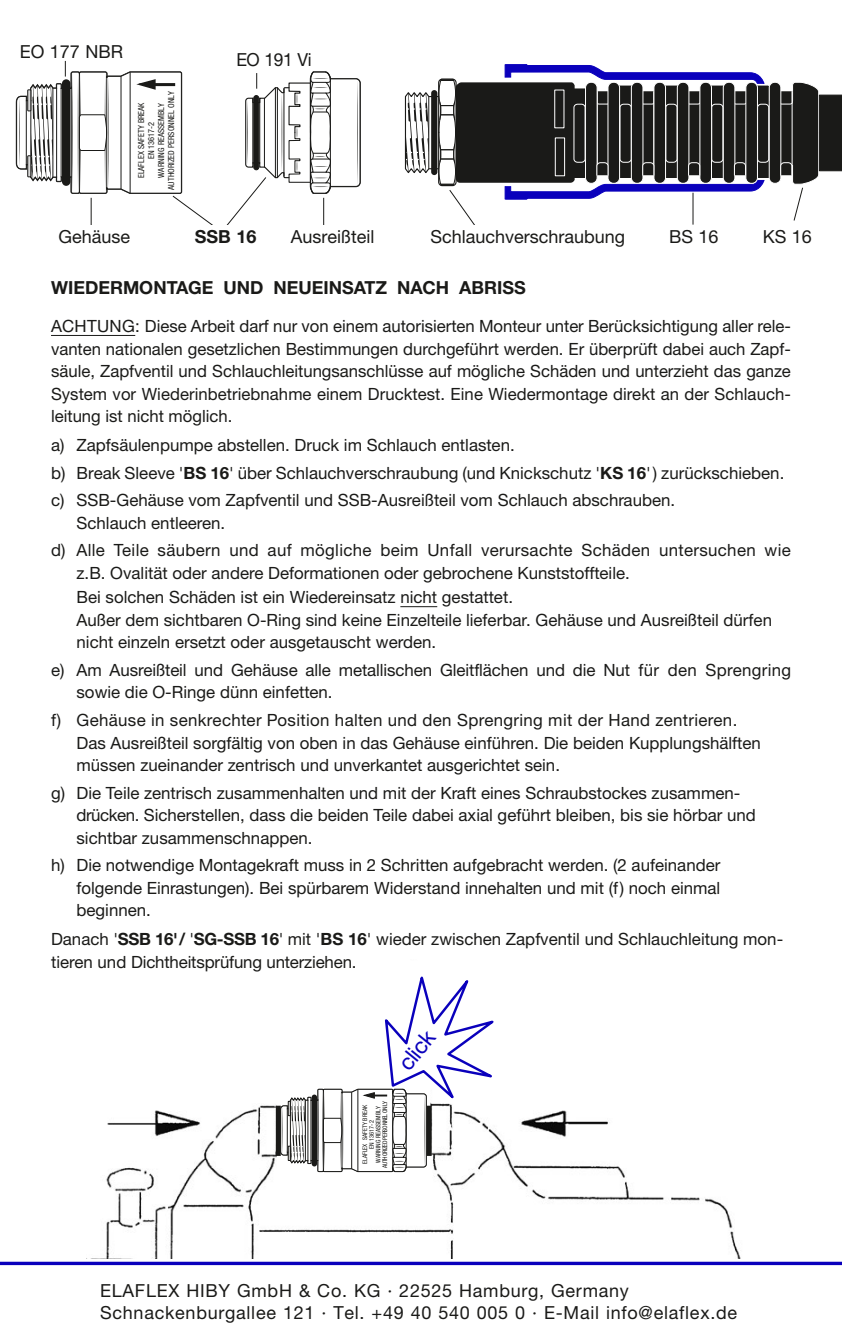
<style>
.page{position:relative;width:842px;height:1340px;background:#fff}
.page>*{position:absolute;margin:0;border:0;box-sizing:border-box;transform-origin:0 0}
.t1{font:22.5px "Helvetica Neue LTW1 G";color:#0a00bc}
.t2{font:18px "Helvetica Neue LTW1 G";letter-spacing:.04em;color:#1a1a18}
.Überschrift{font:700 18px "Helvetica Neue LTW1 G";color:#1a1a18}
.t3{font:18px "Helvetica Neue LTW1 G";color:#1a1a18}
.Fließ-8pt{font:16.88px/22.5px "Helvetica Neue LTW1 G";color:#1a1a18}
.Fließ-8pt-2{font:16.88px/22.5px "Helvetica Neue LTW1 G";letter-spacing:.02em;color:#1a1a18}
.t4{font:condensed 8.33px/9.9px "Helvetica Neue LTW1 G";color:#1a1a18;text-align:center}
.t5{font:condensed 6.3px/6.8px "Helvetica Neue LTW1 G";letter-spacing:-.05em;color:#1a1a18;text-align:center}
.t6{font:condensed 6.3px/6.8px "Helvetica Neue LTW1 G";color:#1a1a18;text-align:center}
.s1{font-weight:700}
</style>
<div class="page">
<div style="left:751px;top:86px;width:17px;height:20px;background:#1a1a18"></div>
<div style="left:752px;top:160px;width:17px;height:17px;background:#1a1a18"></div>
<div style="left:752px;top:160px;width:18px;height:18px;border:1px solid #1a1a18"></div>
<div style="left:769px;top:82px;width:12px;height:101px;background:#1a1a18;border-radius:5px"></div>
<div style="left:769px;top:82px;width:12px;height:102px;border:1px solid #fff;border-radius:5px"></div>
<div style="left:757px;top:104px;width:12px;height:58px;background:#1a1a18;border-radius:3px"></div>
<div style="left:757px;top:104px;width:12px;height:59px;border:1px solid #fff;border-radius:3px"></div>
<img style="left:106px;top:1105px;width:635px;height:153px">
<svg style="left:277px;top:1155px;width:208px;height:41px"></svg>
<div style="left:276px;top:1105px;width:5px;height:50px;background:#1a1a18"></div>
<hr style="left:51px;top:335px;width:84px;height:1px;background:#1a1a18">
<hr style="left:400px;top:606px;width:37px;height:1px;background:#1a1a18">
<svg style="left:404px;top:64px;width:360px;height:160px"></svg>
<svg style="left:0;top:1261px;width:842px;height:4px;background:#372fc8"></svg>
<hr style="left:693px;top:193px;width:1px;height:32px;background:#1a1a18">
<svg style="left:779px;top:82px;width:63px;height:139px"></svg>
<svg style="left:280px;top:976px;width:227px;height:196px"></svg>
<svg style="left:16px;top:61px;width:345px;height:164px"></svg>
<p class="t2" style="left:20px;top:40px;width:105px">EO 177 NBR</p>
<p class="t4" style="left:136px;top:178px;width:77px;rotate:-90deg">ELAFLEX SAFETY BREAK<br>EN 13617-2</p>
<p class="t4" style="left:156px;top:190px;width:100px;rotate:-90deg">WARNING REASSEMBLY<br>AUTHORIZED PERSONNEL ONLY</p>
<p class="t2" style="left:236px;top:49px;width:77px">EO 191 Vi</p>
<p class="t3" style="left:59px;top:225px;width:73px">Gehäuse</p>
<p class="Überschrift" style="left:195px;top:225px;width:63px">SSB 16</p>
<p class="t3" style="left:291px;top:225px;width:85px">Ausreißteil</p>
<p class="t3" style="left:430px;top:225px;width:196px">Schlauchverschraubung</p>
<p class="t2" style="left:669px;top:225px;width:51px">BS 16</p>
<p class="t2" style="left:763px;top:225px;width:51px">KS 16</p>
<p class="Überschrift" style="left:51px;top:276px;width:476px">WIEDERMONTAGE UND NEUEINSATZ NACH ABRISS</p>
<p class="Fließ-8pt" style="left:51px;top:315px;width:741px;text-align:justify">ACHTUNG: Diese Arbeit darf nur von einem autorisierten Monteur unter Berücksichtigung aller rele&shy;vanten nationalen gesetzlichen Bestimmungen durchgeführt werden. Er überprüft dabei auch Zapf&shy;säule, Zapfventil und Schlauchleitungsanschlüsse auf mögliche Schäden und unterzieht das ganze System vor Wiederinbetriebnahme einem Drucktest. Eine Wiedermontage direkt an der Schlauch&shy;leitung ist nicht möglich.</p>
<p class="Fließ-8pt" style="left:51px;top:433px;width:465px">a) Zapfsäulenpumpe abstellen. Druck im Schlauch entlasten.</p>
<p class="Fließ-8pt" style="left:51px;top:461px;width:735px">b) Break Sleeve '<span class="s1">BS 16</span>' über Schlauchverschraubung (und Knickschutz '<span class="s1">KS 16</span>') zurückschieben.</p>
<p class="Fließ-8pt" style="left:77px;top:489px;width:600px;text-indent:-26px">c) SSB-Gehäuse vom Zapfventil und SSB-Ausreißteil vom Schlauch abschrauben.<br>Schlauch entleeren.</p>
<p class="Fließ-8pt-2" style="left:77px;top:539px;width:716px;text-indent:-26px">d) Alle Teile säubern und auf mögliche beim Unfall verursachte Schäden untersuchen wie z.B. Ovalität oder andere Deformationen oder gebrochene Kunststoffteile.</p>
<p class="Fließ-8pt" style="left:77px;top:586px;width:697px">Bei solchen Schäden ist ein Wiedereinsatz nicht gestattet.<br>Außer dem sichtbaren O-Ring sind keine Einzelteile lieferbar. Gehäuse und Ausreißteil dürfen nicht einzeln ersetzt oder ausgetauscht werden.</p>
<p class="Fließ-8pt" style="left:77px;top:658px;width:716px;text-indent:-26px">e) Am Ausreißteil und Gehäuse alle metallischen Gleitflächen und die Nut für den Sprengring sowie die O-Ringe dünn einfetten.</p>
<p class="Fließ-8pt" style="left:77px;top:708px;width:686px;text-indent:-26px">f) Gehäuse in senkrechter Position halten und den Sprengring mit der Hand zentrieren.<br>Das Ausreißteil sorgfältig von oben in das Gehäuse einführen. Die beiden Kupplungshälften müssen zueinander zentrisch und unverkantet ausgerichtet sein.</p>
<p class="Fließ-8pt" style="left:77px;top:781px;width:681px;text-indent:-26px">g) Die Teile zentrisch zusammenhalten und mit der Kraft eines Schraubstockes zusammen&shy;drücken. Sicherstellen, dass die beiden Teile dabei axial geführt bleiben, bis sie hörbar und sichtbar zusammenschnappen.</p>
<p class="Fließ-8pt" style="left:77px;top:854px;width:645px;text-align:justify;text-indent:-26px">h) Die notwendige Montagekraft muss in 2 Schritten aufgebracht werden. (2 aufeinander folgende Einrastungen). Bei spürbarem Widerstand innehalten und mit (f) noch einmal beginnen.</p>
<p class="Fließ-8pt" style="left:51px;top:927px;width:734px">Danach '<span class="s1">SSB 16'/</span> '<span class="s1">SG-SSB 16</span>' mit '<span class="s1">BS 16</span>' wieder zwischen Zapfventil und Schlauchleitung mon&shy;tieren und Dichtheitsprüfung unterziehen.</p>
<p class="t6" style="left:361px;top:1163px;width:61px;rotate:-90deg">ELAFLEX SAFETY BREAK<br>EN 13617-2</p>
<p class="t5" style="left:375px;top:1167px;width:68px;rotate:-90deg">WARNING REASSEMBLY<br>AUTHORIZED PERSONNEL ONLY</p>
<p class="t1" style="left:392px;top:1058px;width:45px;rotate:-51deg">click</p>
<p class="t2" style="left:100px;top:1279px;width:530px">ELAFLEX HIBY GmbH &amp; Co. KG · 22525 Hamburg, Germany</p>
<p class="t2" style="left:100px;top:1301px;width:638px">Schnackenburgallee 121 · Tel. +49 40 540 005 0 · E-Mail info@elaflex.de</p>
</div>
